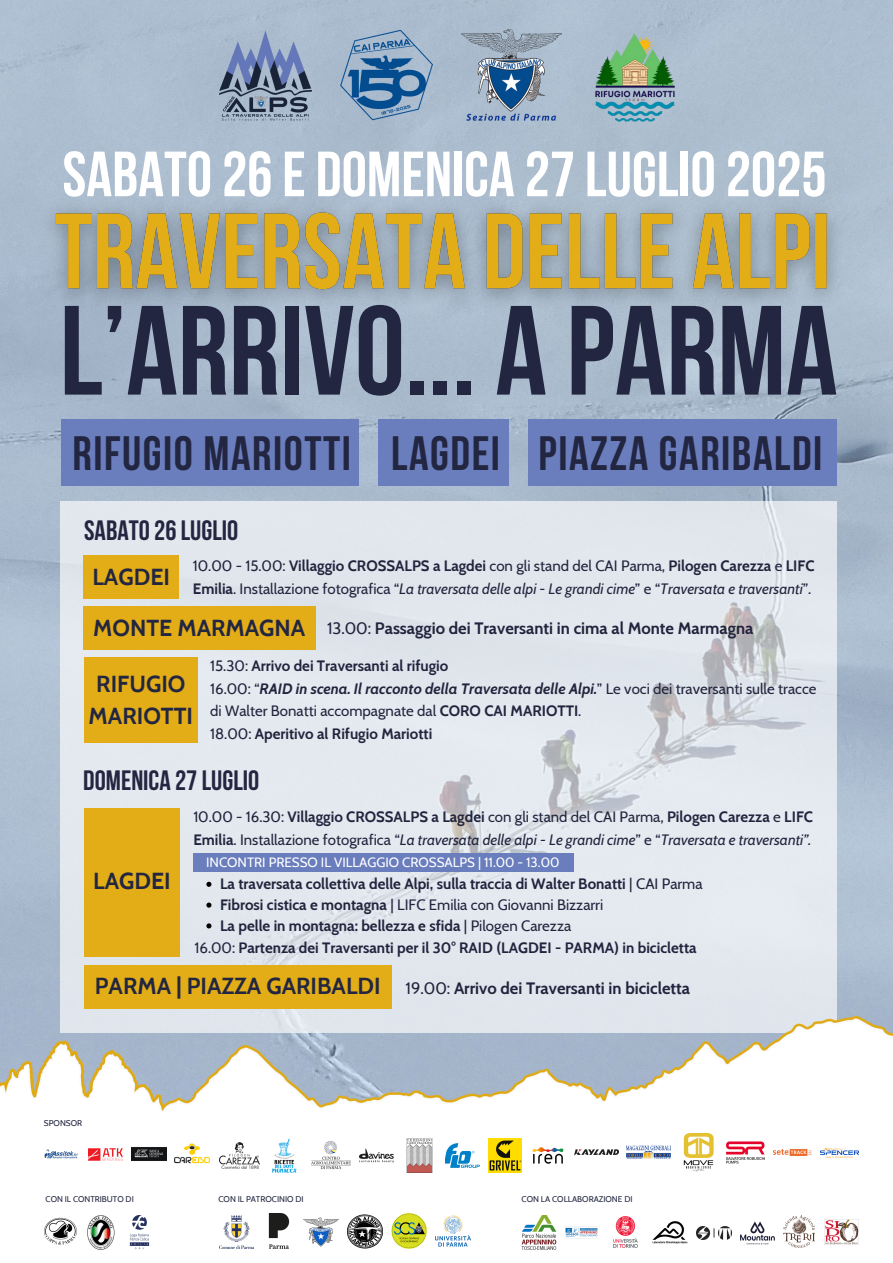
<style>
.page{position:relative;width:893px;height:1263px;background:#fff}
.page>*{position:absolute;margin:0;border:0;box-sizing:border-box;transform-origin:0 0}
.t1{font:700 126.68px "Bebas Neue";color:#232641}
.t2{font:700 63.75px "Bebas Neue";color:#fff}
.t3{font:700 48.22px "Bebas Neue";letter-spacing:.03em;color:#232641}
.t4{font:700 28.05px "Bebas Neue";color:#232641}
.t5{font:700 23.1px/32px "Cabin";color:#232641;text-align:center}
.t6{font:700 16.5px "Cabin";color:#21243d}
.t7{font:15px/23px "Cabin";color:#21243d}
.t8{font:700 15px "Cabin";color:#21243d}
.t9{font:13.42px "Cabin";color:#fff}
.t10{font:8.32px "Cabin";color:#232641}
.s1{font-weight:700}
.s2{font-style:italic}
.s3{font-weight:400}
.s4{font-weight:700;font-style:italic}
</style>
<div class="page">
<img style="left:0;top:0;width:893px;height:966px">
<img style="left:219px;top:1142px;width:40px;height:27px">
<img style="left:44px;top:1149px;width:34px;height:10px">
<img style="left:88px;top:1148px;width:34px;height:13px">
<img style="left:131px;top:1147px;width:35px;height:14px">
<img style="left:175px;top:1143px;width:35px;height:21px">
<img style="left:406px;top:1138px;width:27px;height:34px">
<img style="left:445px;top:1143px;width:34px;height:25px">
<img style="left:488px;top:1138px;width:34px;height:34px">
<img style="left:311px;top:1140px;width:39px;height:30px">
<img style="left:532px;top:1147px;width:32px;height:17px">
<img style="left:272px;top:1138px;width:25px;height:34px">
<img style="left:359px;top:1148px;width:34px;height:15px">
<img style="left:683px;top:1133px;width:31px;height:38px">
<img style="left:726px;top:1141px;width:38px;height:23px">
<img style="left:574px;top:1149px;width:44px;height:7px">
<img style="left:773px;top:1149px;width:38px;height:7px">
<img style="left:627px;top:1145px;width:44px;height:14px">
<img style="left:820px;top:1147px;width:38px;height:11px">
<div style="left:61px;top:501px;width:776px;height:532px;background:#e3e8ee"></div>
<img style="left:0;top:966px;width:893px;height:145px">
<img style="left:268px;top:1214px;width:22px;height:34px">
<img style="left:44px;top:1217px;width:32px;height:28px">
<img style="left:87px;top:1216px;width:28px;height:33px">
<img style="left:129px;top:1216px;width:21px;height:33px">
<img style="left:304px;top:1217px;width:35px;height:30px">
<img style="left:348px;top:1214px;width:34px;height:35px">
<img style="left:391px;top:1214px;width:35px;height:35px">
<img style="left:436px;top:1215px;width:34px;height:32px">
<img style="left:521px;top:1215px;width:35px;height:34px">
<img style="left:564px;top:1226px;width:34px;height:13px">
<img style="left:613px;top:1216px;width:25px;height:32px">
<img style="left:652px;top:1221px;width:35px;height:23px">
<img style="left:697px;top:1226px;width:34px;height:14px">
<img style="left:740px;top:1221px;width:35px;height:24px">
<img style="left:824px;top:1220px;width:34px;height:24px">
<img style="left:784px;top:1216px;width:31px;height:32px">
<img style="left:220px;top:1215px;width:34px;height:33px">
<img style="left:31px;top:191px;width:821px;height:128px">
<div style="left:62px;top:420px;width:297px;height:66px;background:#6a7dbd"></div>
<div style="left:528px;top:420px;width:309px;height:66px;background:#6a7dbd"></div>
<div style="left:378px;top:420px;width:131px;height:66px;background:#6a7dbd"></div>
<svg style="left:206px;top:882px;width:5px;height:5px"></svg>
<svg style="left:206px;top:902px;width:5px;height:6px"></svg>
<svg style="left:206px;top:923px;width:5px;height:5px"></svg>
<div style="left:193px;top:853px;width:381px;height:19px;background:#6a7dbd"></div>
<div style="left:83px;top:555px;width:96px;height:44px;background:#e3ad17"></div>
<div style="left:83px;top:606px;width:232px;height:44px;background:#e3ad17"></div>
<div style="left:84px;top:657px;width:114px;height:86px;background:#e3ad17"></div>
<div style="left:84px;top:808px;width:96px;height:148px;background:#e3ad17"></div>
<div style="left:84px;top:965px;width:307px;height:43px;background:#e3ad17"></div>
<img style="left:340px;top:30px;width:92px;height:91px">
<img style="left:220px;top:30px;width:91px;height:91px">
<img style="left:461px;top:30px;width:101px;height:91px">
<img style="left:591px;top:30px;width:84px;height:96px">
<p class="t2" style="left:62px;top:148px;width:765px">SABATO26E DOMENICA 27LUGLIO2025</p>
<p class="t1" style="left:60px;top:300px;width:779px">L’ARRIVO... A PARMA</p>
<p class="t3" style="left:73px;top:433px;width:280px">RIFUGIO MARIOTTI</p>
<p class="t3" style="left:391px;top:433px;width:110px">LAGDEI</p>
<p class="t3" style="left:538px;top:433px;width:285px">PIAZZA GARIBALDI</p>
<p class="t4" style="left:84px;top:519px;width:156px">SABATO26LUGLIO</p>
<p class="t7" style="left:193px;top:554px;width:623px">10.00 - 15.00: <span class="s1">Villaggio CROSSALPS a Lagdei</span> con gli stand del CAI Parma, <span class="s1">Pilogen Carezza</span> e <span class="s1">LIFC<br>Emilia</span>. Installazione fotografica “<span class="s2">La traversata delle alpi - Le grandi cime</span>” e “<span class="s2">Traversata e traversanti</span>”.</p>
<p class="t5" style="left:92px;top:560px;width:79px">LAGDEI</p>
<p class="t5" style="left:93px;top:611px;width:214px">MONTE MARMAGNA</p>
<p class="t6" style="left:327px;top:618px;width:428px"><span class="s3">13.00:</span> Passaggio dei Traversanti in cima al Monte Marmagna</p>
<p class="t8" style="left:210px;top:657px;width:240px"><span class="s3">15.30:</span> Arrivo dei Traversanti al rifugio</p>
<p class="t7" style="left:210px;top:677px;width:607px;line-height:22.5px">16.00: “<span class="s4">RAID in scena. Il racconto della Traversata delle Alpi.</span>” Le voci dei traversanti sulle tracce di Walter Bonatti accompagnate dal <span class="s1">CORO CAI MARIOTTI</span>.</p>
<p class="t8" style="left:210px;top:724px;width:223px"><span class="s3">18.00:</span> Aperitivo al Rifugio Mariotti</p>
<p class="t5" style="left:89px;top:667px;width:106px">RIFUGIO<br>MARIOTTI</p>
<p class="t4" style="left:83px;top:769px;width:177px">DOMENICA 27LUGLIO</p>
<p class="t7" style="left:193px;top:805px;width:621px">10.00 - 16.30: <span class="s1">Villaggio CROSSALPS a Lagdei</span> con gli stand del CAI Parma, <span class="s1">Pilogen Carezza</span> e <span class="s1">LIFC<br>Emilia</span>. Installazione fotografica “<span class="s2">La traversata delle alpi - Le grandi cime</span>” e “<span class="s2">Traversata e traversanti”.</span></p>
<p class="t8" style="left:220px;top:874px;width:484px">La traversata collettiva delle Alpi, sulla traccia di Walter Bonatti <span class="s3">| CAI Parma</span></p>
<p class="t7" style="left:220px;top:893px;width:384px"><span class="s1">Fibrosi cistica e montagna</span> | LIFC Emilia con Giovanni Bizzarri</p>
<p class="t8" style="left:220px;top:916px;width:353px">La pelle in montagna: bellezza e sfida <span class="s3">| Pilogen Carezza</span></p>
<p class="t8" style="left:195px;top:938px;width:503px"><span class="s3">16.00:</span> Partenza dei Traversanti per il 30° RAID (LAGDEI - PARMA) in bicicletta</p>
<p class="t9" style="left:206px;top:854px;width:355px">INCONTRI PRESSO IL VILLAGGIO CROSSALPS | 11.00 - 13.00</p>
<p class="t5" style="left:93px;top:865px;width:79px">LAGDEI</p>
<p class="t5" style="left:95px;top:970px;width:287px">PARMA | PIAZZA GARIBALDI</p>
<p class="t6" style="left:406px;top:978px;width:286px"><span class="s3">19.00:</span> Arrivo dei Traversanti in bicicletta</p>
<p class="t10" style="left:44px;top:1118px;width:40px">SPONSOR</p>
<p class="t10" style="left:46px;top:1194px;width:90px">CON IL CONTRIBUTO DI</p>
<p class="t10" style="left:218px;top:1194px;width:87px">CON IL PATROCINIO DI</p>
<p class="t10" style="left:521px;top:1194px;width:112px">CON LA COLLABORAZIONE DI</p>
</div>
